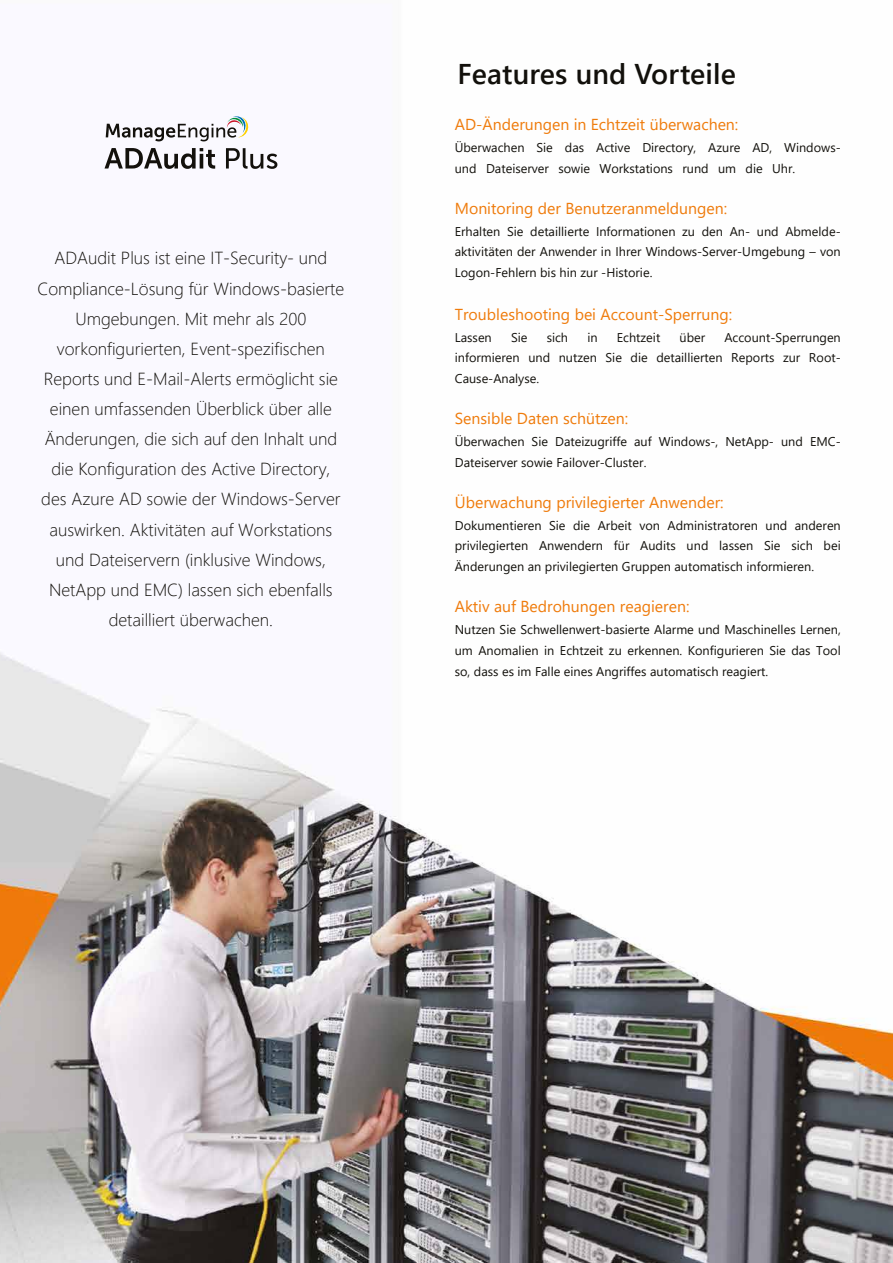
<style>
.page{position:relative;width:893px;height:1263px;background:#fff}
.page>*{position:absolute;margin:0;border:0;box-sizing:border-box;transform-origin:0 0}
.t1{font:600 28.5px "Segoe UI";letter-spacing:.005em;color:#12100b}
.t2{font:300 17.4px/30.2px "Segoe UI";color:#12100b;text-align:center}
.t3{font:15.9px "Segoe UI";color:#ef7b0b}
.t4{font:12.75px/20.5px "Segoe UI";color:#12100b;text-align:justify}
.t5{font:12.75px/20.5px "Segoe UI";color:#13110c;text-align:justify}
</style>
<div class="page">
<img style="left:0;top:134px;width:893px;height:1129px">
<svg style="left:105px;top:148px;width:110px;height:21px"></svg>
<svg style="left:226px;top:148px;width:51px;height:21px"></svg>
<svg style="left:106px;top:116px;width:147px;height:25px"></svg>
<p class="t2" style="left:38px;top:241px;width:308px">ADAudit Plus ist eine IT-Security- und Compliance-Lösung für Windows-basierte Umgebungen. Mit mehr als 200 vorkonfigurierten, Event-spezifischen Reports und E-Mail-Alerts ermöglicht sie einen umfassenden Überblick über alle Änderungen, die sich auf den Inhalt und die Konfiguration des Active Directory, des Azure AD sowie der Windows-Server auswirken. Aktivitäten auf Workstations und Dateiservern (inklusive Windows, NetApp und EMC) lassen sich ebenfalls detailliert überwachen.</p>
<h1 class="t1" style="left:457px;top:47px;width:280px">Features und Vorteile</h1>
<p class="t3" style="left:455px;top:109px;width:285px">AD-Änderungen in Echtzeit überwachen:</p>
<p class="t4" style="left:455px;top:136px;width:387px">Überwachen Sie das Active Directory, Azure AD, Windows&shy;und Dateiserver sowie Workstations rund um die Uhr.</p>
<p class="t3" style="left:455px;top:193px;width:274px">Monitoring der Benutzeranmeldungen:</p>
<p class="t4" style="left:455px;top:220px;width:387px">Erhalten Sie detaillierte Informationen zu den An- und Abmelde&shy;aktivitäten der Anwender in Ihrer Windows-Server-Umgebung – von Logon-Fehlern bis hin zur -Historie.</p>
<p class="t3" style="left:455px;top:299px;width:279px">Troubleshooting bei Account-Sperrung:</p>
<p class="t5" style="left:455px;top:326px;width:39px">Lassen</p>
<p class="t5" style="left:511px;top:326px;width:18px">Sie</p>
<p class="t5" style="left:547px;top:326px;width:23px">sich</p>
<p class="t5" style="left:587px;top:326px;width:12px">in</p>
<p class="t5" style="left:617px;top:326px;width:45px">Echtzeit</p>
<p class="t5" style="left:679px;top:326px;width:27px">über</p>
<p class="t5" style="left:455px;top:326px;width:387px;text-indent:270px">Account-Sperrungen informieren und nutzen Sie die detaillierten Reports zur Root-Cause-Analyse.</p>
<p class="t3" style="left:455px;top:403px;width:175px">Sensible Daten schützen:</p>
<p class="t4" style="left:455px;top:430px;width:387px">Überwachen Sie Dateizugriffe auf Windows-, NetApp- und EMC-<br>Dateiserver sowie Failover-Cluster.</p>
<p class="t3" style="left:455px;top:487px;width:270px">Überwachung privilegierter Anwender:</p>
<p class="t4" style="left:455px;top:514px;width:387px">Dokumentieren Sie die Arbeit von Administratoren und anderen privilegierten Anwendern für Audits und lassen Sie sich bei Änderungen an privilegierten Gruppen automatisch informieren.</p>
<p class="t3" style="left:455px;top:592px;width:236px">Aktiv auf Bedrohungen reagieren:</p>
<p class="t4" style="left:455px;top:618px;width:387px">Nutzen Sie Schwellenwert-basierte Alarme und Maschinelles Lernen, um Anomalien in Echtzeit zu erkennen. Konfigurieren Sie das Tool so, dass es im Falle eines Angriffes automatisch reagiert.</p>
</div>
